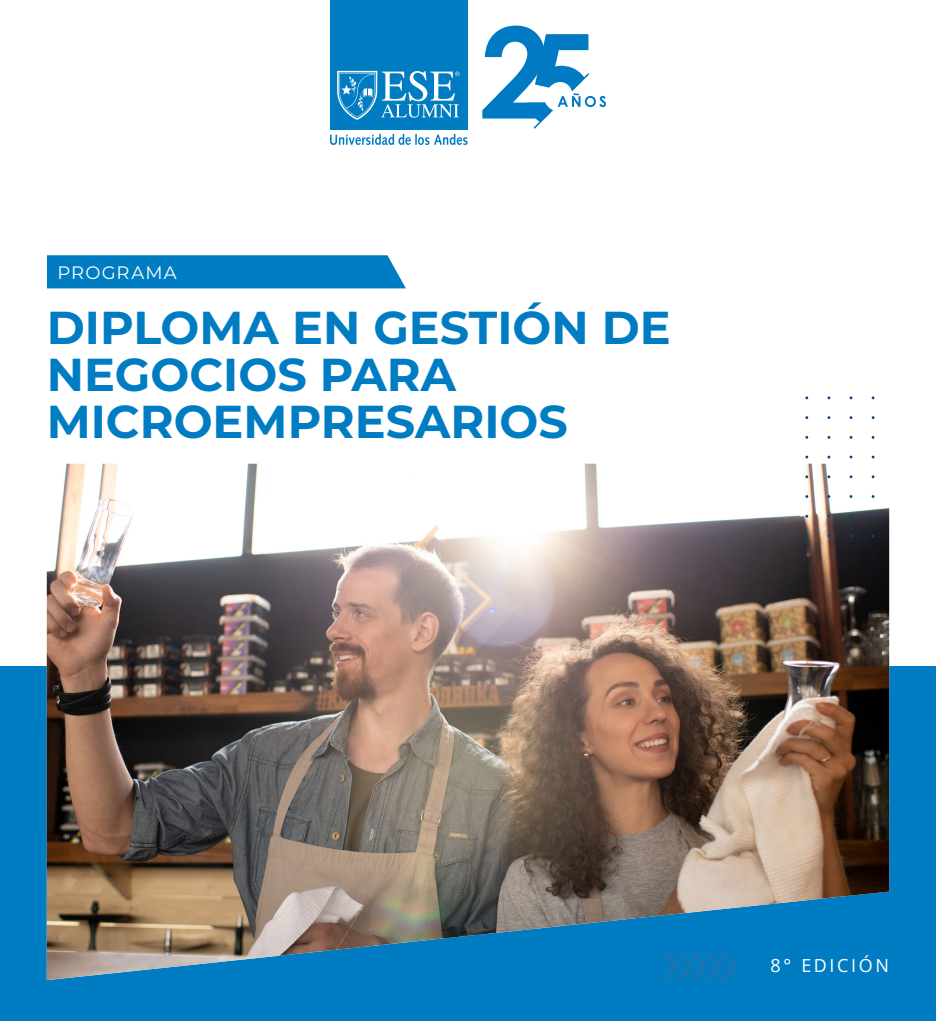
<style>
.page{position:relative;width:936px;height:1021px;background:#fff}
.page>*{position:absolute;margin:0;border:0;box-sizing:border-box;transform-origin:0 0}
.texto_info_tit{font:700 46.05px "Montserrat";color:#007dc2}
.subsubtitulo{font:18px "Open Sans";letter-spacing:.15em;color:#fff}
.subsubtitulo-2{font:18px "Montserrat";letter-spacing:.065em;color:#fff}
</style>
<div class="page">
<div style="left:0;top:666px;width:935px;height:354px;background:#007dc2"></div>
<img style="left:47px;top:463px;width:842px;height:517px">
<svg style="left:659px;top:952px;width:79px;height:28px"></svg>
<div style="left:47px;top:255px;width:359px;height:33px;background:#007dc2"></div>
<svg style="left:330px;top:134px;width:137px;height:11px"></svg>
<div style="left:330px;top:0;width:137px;height:129px;background:#007dc2"></div>
<svg style="left:337px;top:71px;width:122px;height:49px"></svg>
<svg style="left:482px;top:26px;width:124px;height:103px"></svg>
<p class="subsubtitulo-2" style="left:57px;top:260px;width:121px">PROGRAMA</p>
<p class="texto_info_tit" style="left:47px;top:294px;width:625px">DIPLOMA EN GESTIÓN DE</p>
<p class="texto_info_tit" style="left:47px;top:341px;width:411px">NEGOCIOS PARA</p>
<p class="texto_info_tit" style="left:47px;top:389px;width:522px">MICROEMPRESARIOS</p>
<p class="subsubtitulo" style="left:770px;top:952px;width:120px">8° EDICIÓN</p>
</div>
